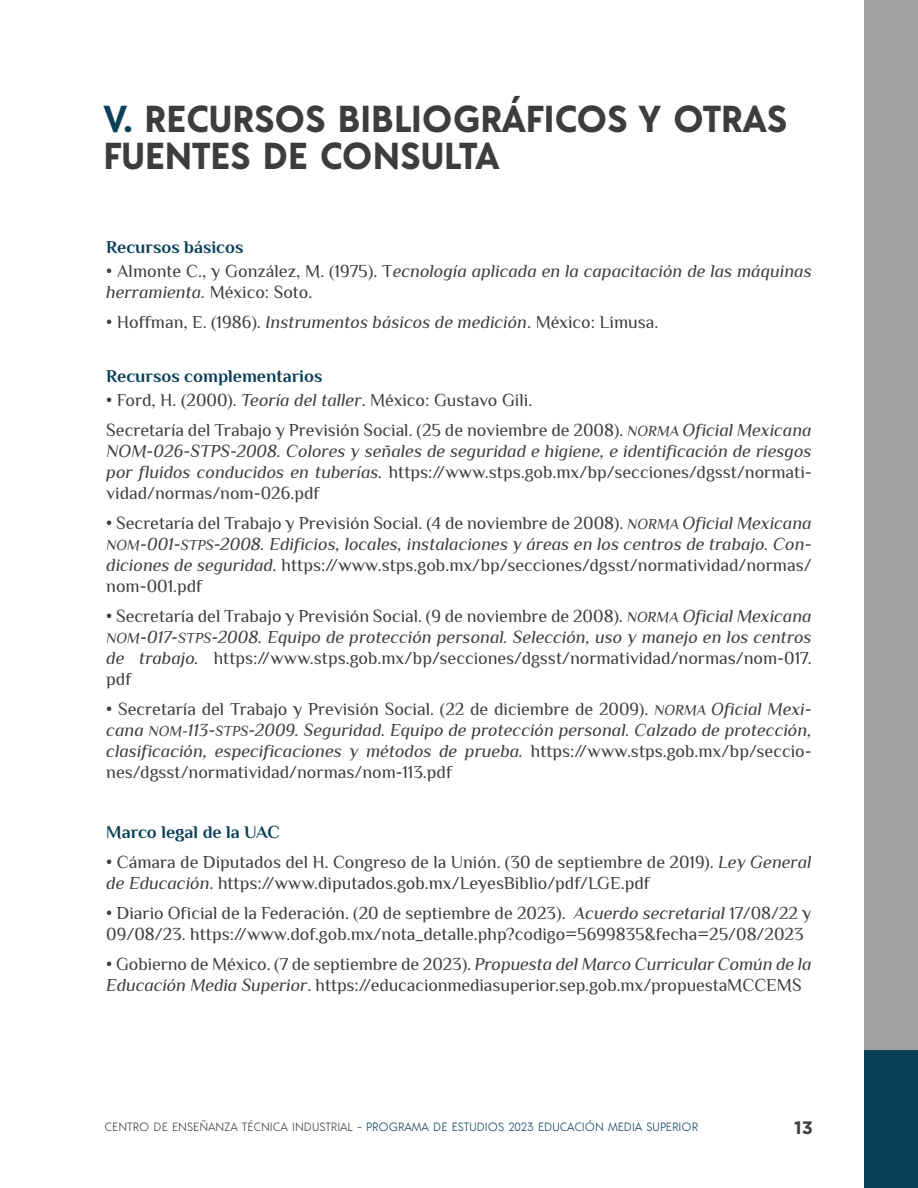
<style>
.page{position:relative;width:918px;height:1188px;background:#fff}
.page>*{position:absolute;margin:0;border:0;box-sizing:border-box;transform-origin:0 0}
.t1{font:700 37.5px/37.5px "Acre";color:#3d3d3d}
.t2{font:18px/21px "Philosopher";color:#3e3e3e}
.t3{font:italic 18px/21px "Philosopher";color:#3e3e3e}
.t4{font:700 18px "Philosopher";color:#0b4059}
.t5{font:700 18px "Gotham";color:#3e3e3e}
.t6{font:300 12px "Acre";color:#0b4059}
.s1{color:#0b4059}
.s2{font-style:normal}
.s3{font-style:italic}
.s4{font-style:italic;font-size:15px}
.s5{color:#3e3e3e}
</style>
<div class="page">
<div style="left:864px;top:0;width:54px;height:1050px;background:#9fa1a1"></div>
<div style="left:864px;top:1050px;width:54px;height:138px;background:#0b4059"></div>
<h1 class="t1" style="left:104px;top:97px;width:685px"><span class="s1">V.</span> RECURSOS BIBLIOGRÁFICOS Y OTRAS<br>FUENTES DE CONSULTA</h1>
<p class="t4" style="left:106px;top:235px;width:139px">Recursos básicos</p>
<p class="t3" style="left:106px;top:261px;width:707px"><span class="s2">• Almonte C., y González, M. (1975). T</span>ecnología aplicada en la capacitación de las máquinas herramienta. <span class="s2">México: Soto.</span></p>
<p class="t2" style="left:106px;top:312px;width:554px">• Hoffman, E. (1986). <span class="s3">Instrumentos básicos de medición</span>. México: Limusa.</p>
<p class="t4" style="left:106px;top:364px;width:218px">Recursos complementarios</p>
<p class="t2" style="left:106px;top:385px;width:707px;line-height:30px">• Ford, H. (2000). <span class="s3">Teoría del taller</span>. México: Gustavo Gili.<br>Secretaría del Trabajo y Previsión Social. (25 de noviembre de 2008). <span class="s4">NORMA</span> <span class="s3">Oficial Mexicana</span></p>
<p class="t3" style="left:106px;top:441px;width:707px;text-align:justify">NOM-026-STPS-2008. Colores y señales de seguridad e higiene, e identificación de riesgos por fluidos conducidos en tuberías. <span class="s2">https://www.stps.gob.mx/bp/secciones/dgsst/normati&shy;vidad/normas/nom-026.pdf</span></p>
<p class="t2" style="left:106px;top:513px;width:707px;text-align:justify">• Secretaría del Trabajo y Previsión Social. (4 de noviembre de 2008). <span class="s4">NORMA</span> <span class="s3">Oficial Mexicana </span><span class="s4">NOM</span><span class="s3">-001-</span><span class="s4">STPS</span><span class="s3">-2008. Edificios, locales, instalaciones y áreas en los centros de trabajo. Con&shy;diciones de seguridad.</span> https://www.stps.gob.mx/bp/secciones/dgsst/normatividad/normas/ nom-001.pdf</p>
<p class="t2" style="left:106px;top:606px;width:707px;text-align:justify">• Secretaría del Trabajo y Previsión Social. (9 de noviembre de 2008). <span class="s4">NORMA</span> <span class="s3">Oficial Mexicana </span><span class="s4">NOM</span><span class="s3">-017-</span><span class="s4">STPS</span><span class="s3">-2008. Equipo de protección personal. Selección, uso y manejo en los centros de trabajo.</span> https://www.stps.gob.mx/bp/secciones/dgsst/normatividad/normas/nom-017. pdf</p>
<p class="t2" style="left:106px;top:699px;width:707px;text-align:justify">• Secretaría del Trabajo y Previsión Social. (22 de diciembre de 2009). <span class="s4">NORMA</span> <span class="s3">Oficial Mexi&shy;cana</span> <span class="s4">NOM-</span><span class="s3">113-</span><span class="s4">STPS</span><span class="s3">-2009. Seguridad. Equipo de protección personal. Calzado de protección, clasificación, especificaciones y métodos de prueba.</span> https://www.stps.gob.mx/bp/seccio&shy;nes/dgsst/normatividad/normas/nom-113.pdf</p>
<p class="t4" style="left:106px;top:820px;width:175px">Marco legal de la UAC</p>
<p class="t2" style="left:106px;top:852px;width:707px">• Cámara de Diputados del H. Congreso de la Unión. (30 de septiembre de 2019). <span class="s3">Ley General de Educación</span>. https://www.diputados.gob.mx/LeyesBiblio/pdf/LGE.pdf</p>
<p class="t2" style="left:106px;top:903px;width:707px">• Diario Oficial de la Federación. (20 de septiembre de 2023). <span class="s3">Acuerdo secretarial</span> 17/08/22 y<br>09/08/23. https://www.dof.gob.mx/nota_detalle.php?codigo=5699835&amp;fecha=25/08/2023</p>
<p class="t2" style="left:106px;top:954px;width:707px">• Gobierno de México. (7 de septiembre de 2023). <span class="s3">Propuesta del Marco Curricular Común de la<br>Educación Media Superior</span>. https://educacionmediasuperior.sep.gob.mx/propuestaMCCEMS</p>
<p class="t6" style="left:105px;top:1119px;width:595px"><span class="s5">CENTRO DE ENSEÑANZA TÉCNICA INDUSTRIAL -</span> PROGRAMA DE ESTUDIOS 2023 EDUCACIÓN MEDIA SUPERIOR</p>
<p class="t5" style="left:794px;top:1118px;width:20px">13</p>
</div>
